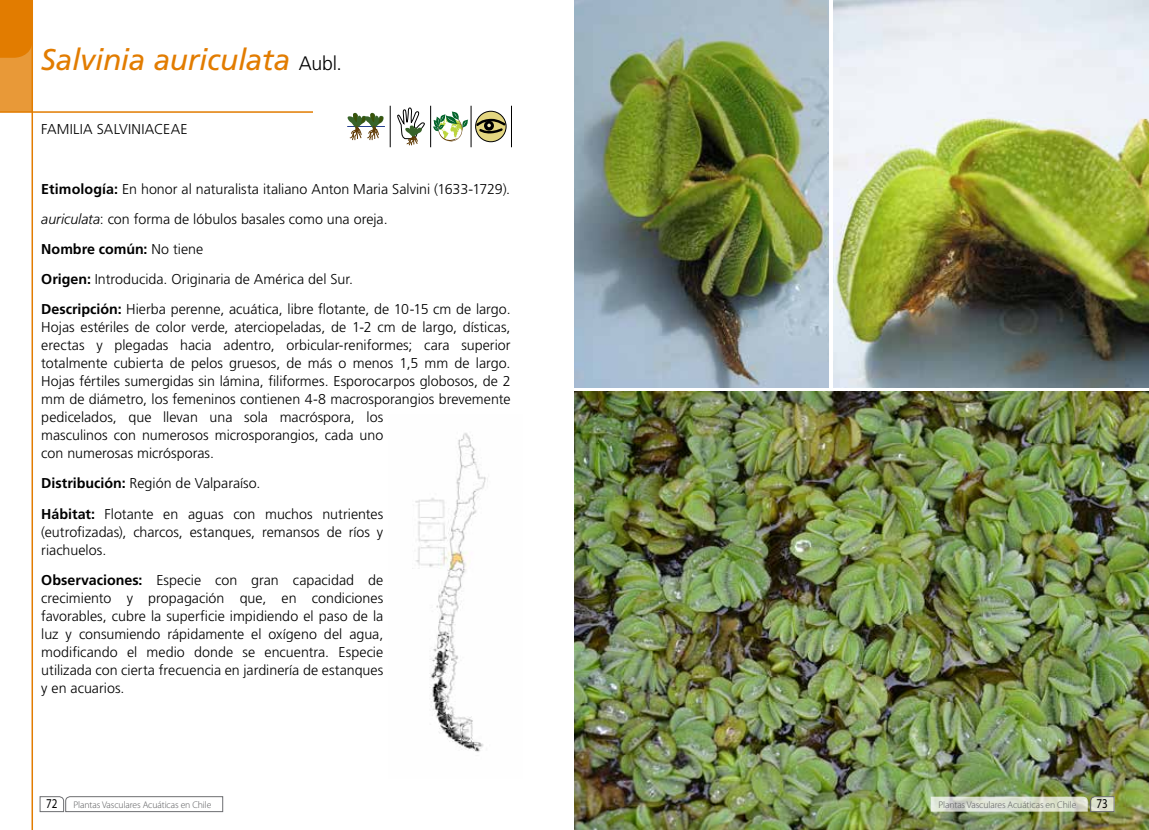
<style>
.page{position:relative;width:1149px;height:830px;background:#fff}
.page>*{position:absolute;margin:0;border:0;box-sizing:border-box;transform-origin:0 0}
.t1{font:italic 30px "Frutiger LT Std";letter-spacing:-.015em;color:#e27c00}
.t2{font:300 14.25px/18px "Frutiger LT Std";color:#000}
.t3{font:13.5px "Myriad Pro";color:#000;scale:.81 1}
.t4{font:300 9.75px "Myriad Pro";letter-spacing:-.01em;color:#58595b}
.s1{font-weight:300;font-style:normal;font-size:19.5px;color:#000}
.s2{font-weight:700}
.s3{font-style:italic}
.s4{font-weight:400;font-size:13.5px;color:#000}
</style>
<div class="page">
<svg style="left:40px;top:796px;width:183px;height:15px"></svg>
<div style="left:0;top:0;width:32px;height:112px;background:#e89938"></div>
<hr style="left:31px;top:0;width:2px;height:829px;background:#e27c00">
<hr style="left:0;top:111px;width:510px;height:2px;background:#e27c00">
<div style="left:0;top:0;width:32px;height:58px;background:#e27c00"></div>
<img style="left:412px;top:433px;width:76px;height:319px">
<img style="left:833px;top:0;width:315px;height:387px">
<img style="left:574px;top:0;width:254px;height:387px">
<img style="left:574px;top:391px;width:574px;height:438px">
<div style="left:313px;top:106px;width:208px;height:50px;background:#fff"></div>
<svg style="left:475px;top:111px;width:31px;height:31px"></svg>
<div style="left:475px;top:111px;width:31px;height:31px;border:1px solid #000;border-radius:50%"></div>
<svg style="left:475px;top:117px;width:31px;height:17px"></svg>
<svg style="left:397px;top:108px;width:28px;height:38px"></svg>
<hr style="left:470px;top:106px;width:1px;height:41px;background:#000">
<hr style="left:390px;top:106px;width:1px;height:41px;background:#000">
<hr style="left:430px;top:106px;width:1px;height:41px;background:#000">
<hr style="left:511px;top:106px;width:1px;height:41px;background:#000">
<svg style="left:433px;top:111px;width:35px;height:31px"></svg>
<hr style="left:347px;top:126px;width:38px;height:1px;background:#25408f">
<svg style="left:347px;top:112px;width:37px;height:29px"></svg>
<svg style="left:929px;top:795px;width:185px;height:16px;background:#cdd3c0"></svg>
<h1 class="t1" style="left:41px;top:42px;width:302px">Salvinia auriculata <span class="s1">Aubl.</span></h1>
<p class="t2" style="left:41px;top:120px;width:148px">FAMILIA SALVINIACEAE</p>
<p class="t2" style="left:41px;top:174px;width:471px;line-height:30px"><span class="s2">Etimología:</span> En honor al naturalista italiano Anton Maria Salvini (1633-1729). <span class="s3">auriculata</span>: con forma de lóbulos basales como una oreja.<br><span class="s2">Nombre común:</span> No tiene<br><span class="s2">Origen:</span> Introducida. Originaria de América del Sur.<br><span class="s2">Descripción:</span> Hierba perenne, acuática, libre flotante, de 10-15 cm de largo.</p>
<p class="t2" style="left:41px;top:318px;width:470px">Hojas estériles de color verde, aterciopeladas, de 1-2 cm de largo, dísticas, erectas y plegadas hacia adentro, orbicular-reniformes; cara superior totalmente cubierta de pelos gruesos, de más o menos 1,5 mm de largo.<br>Hojas fértiles sumergidas sin lámina, filiformes. Esporocarpos globosos, de 2 mm de diámetro, los femeninos contienen 4-8 macrosporangios brevemente pedicelados, que llevan una sola macróspora, los<br>masculinos con numerosos microsporangios, cada uno<br>con numerosas micrósporas.</p>
<p class="t2" style="left:41px;top:468px;width:343px;line-height:30px"><span class="s2">Distribución:</span> Región de Valparaíso.<br><span class="s2">Hábitat:</span> Flotante en aguas con muchos nutrientes</p>
<p class="t2" style="left:41px;top:522px;width:343px">(eutrofizadas), charcos, estanques, remansos de ríos y riachuelos.</p>
<p class="t2" style="left:41px;top:570px;width:343px;text-align:justify"><span class="s2">Observaciones:</span> Especie con gran capacidad de crecimiento y propagación que, en condiciones favorables, cubre la superficie impidiendo el paso de la luz y consumiendo rápidamente el oxígeno del agua, modificando el medio donde se encuentra. Especie utilizada con cierta frecuencia en jardinería de estanques y en acuarios.</p>
<p class="t4" style="left:46px;top:798px;width:167px"><span class="s4">72</span> Plantas Vasculares Acuáticas en Chile</p>
<p class="t4" style="left:938px;top:798px;width:139px">Plantas Vasculares Acuáticas en Chile</p>
<p class="t3" style="left:1096px;top:796px;width:15px">73</p>
</div>
